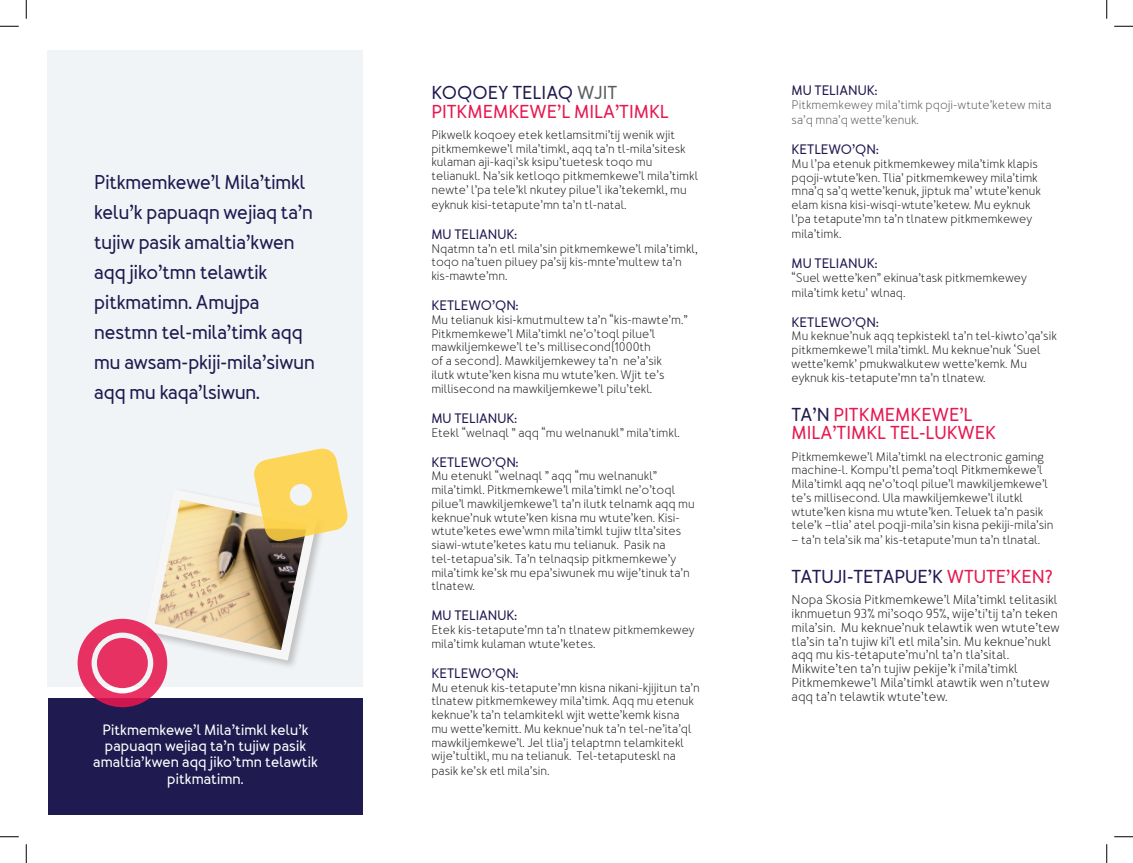
<style>
.page{position:relative;width:1133px;height:863px;background:#fff}
.page>*{position:absolute;margin:0;border:0;box-sizing:border-box;transform-origin:0 0}
.t1{font:700 20px/30px "Merlo Round";color:#1f1a50}
.t2{font:700 18.75px/18.8px "Merlo Round";color:#e7174f}
.t3{font:700 18.75px "Merlo Round";color:#1f1a50}
.t4{font:700 15px/16.2px "Merlo Round";letter-spacing:.01em;color:#fff;text-align:center}
.t5{font:700 13.75px "Merlo Round";color:#1f1a50}
.t6{font:13.12px/13.8px "Merlo Round";color:#231f20}
.t7{font:12.5px/13.8px "Merlo Round";color:#231f20}
.t8{font:12.5px/15px "Merlo Round";color:#5b5c5d}
.s1{color:#1f1a50}
.s2{color:#5b5c5d}
.s3{color:#e7174f}
</style>
<div class="page">
<div style="left:48px;top:50px;width:315px;height:636px;background:#f1f4f6"></div>
<div style="left:49px;top:698px;width:314px;height:116px;background:#1f1a50"></div>
<svg style="left:78px;top:448px;width:271px;height:259px"></svg>
<svg style="left:0;top:25px;width:19px;height:2px"></svg>
<svg style="left:1114px;top:25px;width:18px;height:2px"></svg>
<svg style="left:0;top:836px;width:19px;height:1px"></svg>
<svg style="left:1114px;top:836px;width:18px;height:1px"></svg>
<svg style="left:25px;top:0;width:2px;height:19px"></svg>
<svg style="left:25px;top:844px;width:2px;height:18px"></svg>
<svg style="left:1106px;top:0;width:1px;height:19px"></svg>
<svg style="left:1106px;top:844px;width:1px;height:18px"></svg>
<h1 class="t1" style="left:94px;top:168px;width:222px">Pitkmemkewe’l Mila’timkl kelu’k papuaqn wejiaq ta’n tujiw pasik amaltia’kwen aqq jiko’tmn telawtik pitkmatimn. Amujpa nestmn tel-mila’timk aqq mu awsam-pkiji-mila’siwun aqq mu kaqa’lsiwun.</h1>
<p class="t4" style="left:93px;top:722px;width:226px">Pitkmemkewe’l Mila’timkl kelu’k papuaqn wejiaq ta’n tujiw pasik amaltia’kwen aqq jiko’tmn telawtik pitkmatimn.</p>
<h2 class="t2" style="left:431px;top:84px;width:239px"><span class="s1">KOQOEY TELIAQ</span> <span class="s2">WJIT<br></span>PITKMEMKEWE’L MILA’TIMKL</h2>
<p class="t7" style="left:431px;top:128px;width:268px">Pikwelk koqoey etek ketlamsitmi’tij wenik wjit pitkmemkewe’l mila’timkl, aqq ta’n tl-mila’sitesk kulaman aji-kaqi’sk ksipu’tuetesk toqo mu telianukl. Na’sik ketloqo pitkmemkewe’l mila’timkl newte’ l’pa tele’kl nkutey pilue’l ika’tekemkl, mu</p>
<p class="t7" style="left:431px;top:198px;width:197px">eyknuk kisi-tetapute’mn ta’n tl-natal.</p>
<p class="t5" style="left:431px;top:226px;width:87px">MU TELIANUK:</p>
<p class="t7" style="left:431px;top:242px;width:268px">Nqatmn ta’n etl mila’sin pitkmemkewe’l mila’timkl, toqo na’tuen piluey pa’sij kis-mnte’multew ta’n kis-mawte’mn.</p>
<p class="t5" style="left:431px;top:297px;width:89px">KETLEWO’QN:</p>
<p class="t7" style="left:431px;top:313px;width:258px">Mu telianuk kisi-kmutmultew ta’n “kis-mawte’m.” Pitkmemkewe’l Mila’timkl ne’o’toql pilue’l mawkiljemkewe’l te’s millisecond(1000th<br>of a second). Mawkiljemkewey ta’n ne’a’sik ilutk wtute’ken kisna mu wtute’ken. Wjit te’s millisecond na mawkiljemkewe’l pilu’tekl.</p>
<p class="t5" style="left:431px;top:409px;width:87px">MU TELIANUK:</p>
<p class="t7" style="left:431px;top:426px;width:250px">Etekl “welnaql ” aqq “mu welnanukl” mila’timkl.</p>
<p class="t5" style="left:431px;top:453px;width:89px">KETLEWO’QN:</p>
<p class="t7" style="left:431px;top:469px;width:265px">Mu etenukl “welnaql ” aqq “mu welnanukl” mila’timkl. Pitkmemkewe’l mila’timkl ne’o’toql pilue’l mawkiljemkewe’l ta’n ilutk telnamk aqq mu keknue’nuk wtute’ken kisna mu wtute’ken. Kisi&shy;wtute’ketes ewe’wmn mila’timkl tujiw tlta’sites siawi-wtute’ketes katu mu telianuk. Pasik na tel-tetapua’sik. Ta’n telnaqsip pitkmemkewe’y mila’timk ke’sk mu epa’siwunek mu wije’tinuk ta’n tlnatew.</p>
<p class="t5" style="left:431px;top:607px;width:87px">MU TELIANUK:</p>
<p class="t7" style="left:431px;top:623px;width:265px">Etek kis-tetapute’mn ta’n tlnatew pitkmemkewey mila’timk kulaman wtute’ketes.</p>
<p class="t5" style="left:431px;top:664px;width:89px">KETLEWO’QN:</p>
<p class="t7" style="left:431px;top:681px;width:270px">Mu etenuk kis-tetapute’mn kisna nikani-kjijitun ta’n tlnatew pitkmemkewey mila’timk. Aqq mu etenuk keknue’k ta’n telamkitekl wjit wette’kemk kisna<br>mu wette’kemitt. Mu keknue’nuk ta’n tel-ne’ita’ql mawkiljemkewe’l. Jel tlia’j telaptmn telamkitekl wije’tultikl, mu na telianuk. Tel-tetaputeskl na</p>
<p class="t7" style="left:431px;top:764px;width:120px">pasik ke’sk etl mila’sin.</p>
<p class="t5" style="left:791px;top:82px;width:87px">MU TELIANUK:</p>
<p class="t8" style="left:791px;top:98px;width:261px">Pitkmemkewey mila’timk pqoji-wtute’ketew mita sa’q mna’q wette’kenuk.</p>
<p class="t5" style="left:791px;top:141px;width:89px">KETLEWO’QN:</p>
<p class="t7" style="left:791px;top:157px;width:251px">Mu l’pa etenuk pitkmemkewey mila’timk klapis pqoji-wtute’ken. Tlia’ pitkmemkewey mila’timk mna’q sa’q wette’kenuk, jiptuk ma’ wtute’kenuk elam kisna kisi-wisqi-wtute’ketew. Mu eyknuk l’pa tetapute’mn ta’n tlnatew pitkmemkewey</p>
<p class="t7" style="left:791px;top:227px;width:51px">mila’timk.</p>
<p class="t5" style="left:791px;top:255px;width:87px">MU TELIANUK:</p>
<p class="t7" style="left:791px;top:270px;width:237px;line-height:15px">“Suel wette’ken” ekinua’task pitkmemkewey mila’timk ketu’ wlnaq.</p>
<p class="t5" style="left:791px;top:313px;width:89px">KETLEWO’QN:</p>
<p class="t7" style="left:791px;top:330px;width:267px">Mu keknue’nuk aqq tepkistekl ta’n tel-kiwto’qa’sik pitkmemkewe’l mila’timkl. Mu keknue’nuk ‘Suel wette’kemk’ pmukwalkutew wette’kemk. Mu eyknuk kis-tetapute’mn ta’n tlnatew.</p>
<h2 class="t2" style="left:791px;top:406px;width:206px"><span class="s1">TA’N</span> PITKMEMKEWE’L<br>MILA’TIMKL TEL-LUKWEK</h2>
<p class="t7" style="left:791px;top:450px;width:263px">Pitkmemkewe’l Mila’timkl na electronic gaming machine-l. Kompu’tl pema’toql Pitkmemkewe’l Mila’timkl aqq ne’o’toql pilue’l mawkiljemkewe’l te’s millisecond. Ula mawkiljemkewe’l ilutkl wtute’ken kisna mu wtute’ken. Teluek ta’n pasik tele’k –tlia’ atel poqji-mila’sin kisna pekiji-mila’sin</p>
<p class="t7" style="left:791px;top:533px;width:250px">– ta’n tela’sik ma’ kis-tetapute’mun ta’n tlnatal.</p>
<h2 class="t3" style="left:791px;top:565px;width:263px">TATUJI-TETAPUE’K <span class="s3">WTUTE’KEN?</span></h2>
<p class="t6" style="left:791px;top:593px;width:270px">Nopa Skosia Pitkmemkewe’l Mila’timkl telitasikl iknmuetun 93% mi’soqo 95%, wije’ti’tij ta’n teken mila’sin. Mu keknue’nuk telawtik wen wtute’tew tla’sin ta’n tujiw ki’l etl mila’sin. Mu keknue’nukl aqq mu kis-tetapute’mu’nl ta’n tla’sital.<br>Mikwite’ten ta’n tujiw pekije’k i’mila’timkl Pitkmemkewe’l Mila’timkl atawtik wen n’tutew aqq ta’n telawtik wtute’tew.</p>
</div>
